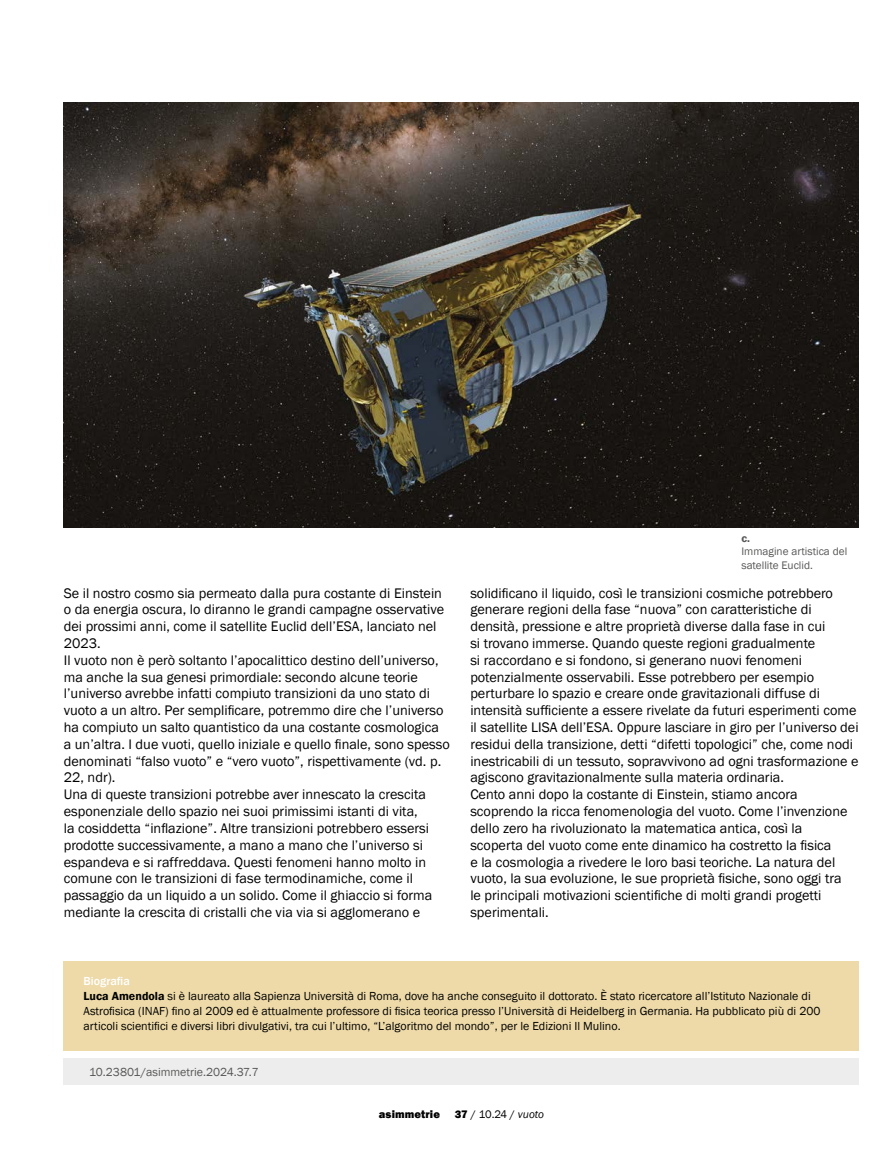
<style>
.page{position:relative;width:893px;height:1149px;background:#fff}
.page>*{position:absolute;margin:0;border:0;box-sizing:border-box;transform-origin:0 0}
.t1{font:14.25px/16.8px "Franklin Gothic";color:#000}
.t2{font:12px/15px "Franklin Gothic";color:#000}
.t3{font:12px "Franklin Gothic";color:#575756}
.t4{font:11.25px/13.5px "Franklin Gothic";color:#575756}
.t5{font:11.25px "Franklin Gothic";color:#000}
.t6{font:800 11.25px "Franklin Gothic";letter-spacing:.01em;color:#000}
.t7{font:600 11.25px "Franklin Gothic";color:#575756}
.s1{font-weight:500;color:#fff}
.s2{font-weight:600}
.s3{font-weight:800}
.s4{font-style:italic}
</style>
<div class="page">
<div style="left:64px;top:961px;width:795px;height:89px;background:#eddaa8"></div>
<div style="left:64px;top:1058px;width:795px;height:26px;background:#ededed"></div>
<img style="left:64px;top:102px;width:795px;height:425px">
<p class="t7" style="left:741px;top:531px;width:10px">c.</p>
<p class="t4" style="left:741px;top:545px;width:107px">Immagine artistica del satellite Euclid.</p>
<p class="t1" style="left:64px;top:584px;width:387px">Se il nostro cosmo sia permeato dalla pura costante di Einstein o da energia oscura, lo diranno le grandi campagne osservative dei prossimi anni, come il satellite Euclid dell’ESA, lanciato nel 2023.<br>Il vuoto non è però soltanto l’apocalittico destino dell’universo, ma anche la sua genesi primordiale: secondo alcune teorie l’universo avrebbe infatti compiuto transizioni da uno stato di vuoto a un altro. Per semplificare, potremmo dire che l’universo ha compiuto un salto quantistico da una costante cosmologica a un’altra. I due vuoti, quello iniziale e quello finale, sono spesso denominati “falso vuoto” e “vero vuoto”, rispettivamente (vd. p.<br>22, ndr).<br>Una di queste transizioni potrebbe aver innescato la crescita esponenziale dello spazio nei suoi primissimi istanti di vita,<br>la cosiddetta “inflazione”. Altre transizioni potrebbero essersi prodotte successivamente, a mano a mano che l’universo si espandeva e si raffreddava. Questi fenomeni hanno molto in comune con le transizioni di fase termodinamiche, come il passaggio da un liquido a un solido. Come il ghiaccio si forma mediante la crescita di cristalli che via via si agglomerano e</p>
<p class="t1" style="left:470px;top:584px;width:390px">solidificano il liquido, così le transizioni cosmiche potrebbero generare regioni della fase “nuova” con caratteristiche di densità, pressione e altre proprietà diverse dalla fase in cui<br>si trovano immerse. Quando queste regioni gradualmente<br>si raccordano e si fondono, si generano nuovi fenomeni potenzialmente osservabili. Esse potrebbero per esempio perturbare lo spazio e creare onde gravitazionali diffuse di intensità sufficiente a essere rivelate da futuri esperimenti come il satellite LISA dell’ESA. Oppure lasciare in giro per l’universo dei residui della transizione, detti “difetti topologici” che, come nodi inestricabili di un tessuto, sopravvivono ad ogni trasformazione e agiscono gravitazionalmente sulla materia ordinaria.<br>Cento anni dopo la costante di Einstein, stiamo ancora scoprendo la ricca fenomenologia del vuoto. Come l’invenzione dello zero ha rivoluzionato la matematica antica, così la scoperta del vuoto come ente dinamico ha costretto la fisica<br>e la cosmologia a rivedere le loro basi teoriche. La natura del vuoto, la sua evoluzione, le sue proprietà fisiche, sono oggi tra<br>le principali motivazioni scientifiche di molti grandi progetti sperimentali.</p>
<p class="t2" style="left:84px;top:973px;width:738px"><span class="s1">Biografia<br></span><span class="s2">Luca Amendola</span> si è laureato alla Sapienza Università di Roma, dove ha anche conseguito il dottorato. È stato ricercatore all’Istituto Nazionale di Astrofisica (INAF) fino al 2009 ed è attualmente professore di fisica teorica presso l’Università di Heidelberg in Germania. Ha pubblicato più di 200 articoli scientifici e diversi libri divulgativi, tra cui l’ultimo, “L’algoritmo del mondo”, per le Edizioni Il Mulino.</p>
<p class="t3" style="left:89px;top:1064px;width:171px">10.23801/asimmetrie.2024.37.7</p>
<p class="t6" style="left:379px;top:1106px;width:63px">asimmetrie</p>
<p class="t5" style="left:455px;top:1106px;width:91px"><span class="s3">37</span> / 10.24 / <span class="s4">vuoto</span></p>
</div>
